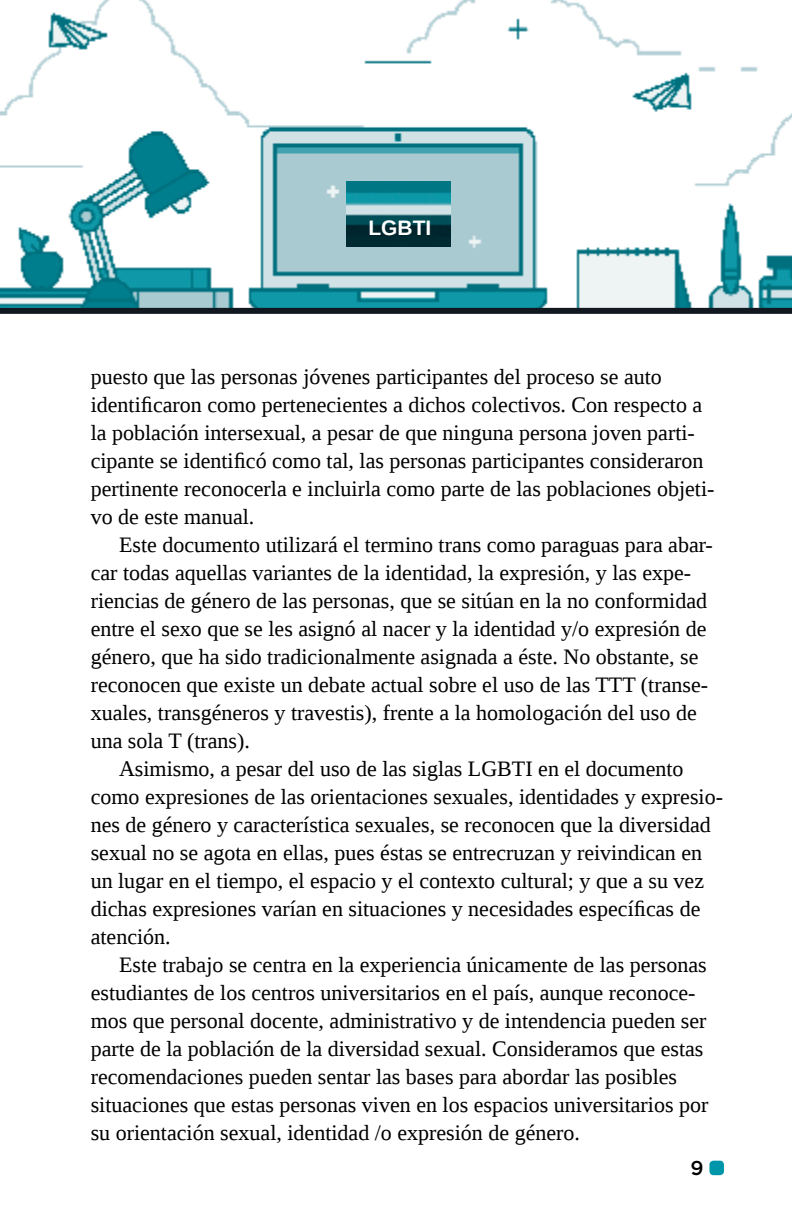
<style>
.page{position:relative;width:792px;height:1224px;background:#fff}
.page>*{position:absolute;margin:0;border:0;box-sizing:border-box;transform-origin:0 0}
.t1{font:22px/28px "Liberation Serif";color:#000}
.t2{font:700 21px "Liberation Sans";color:#fff}
.t3{font:500 20px "Gotham";color:#000}
</style>
<div class="page">
<img style="left:0;top:0;width:792px;height:308px">
<div style="left:709px;top:1161px;width:15px;height:14px;background:#0096a9;border-radius:4px"></div>
<div style="left:0;top:308px;width:792px;height:6px;background:#111820"></div>
<img style="left:347px;top:181px;width:104px;height:66px">
<p class="t2" style="left:368px;top:214px;width:64px">LGBTI</p>
<p class="t1" style="left:91px;top:362px;width:625px">puesto que las personas jóvenes participantes del proceso se auto identificaron como pertenecientes a dichos colectivos. Con respecto a la población intersexual, a pesar de que ninguna persona joven parti&shy;cipante se identificó como tal, las personas participantes consideraron pertinente reconocerla e incluirla como parte de las poblaciones objeti&shy;vo de este manual.</p>
<p class="t1" style="left:91px;top:530px;width:624px;text-indent:28px">Este documento utilizará el termino trans como paraguas para abar&shy;car todas aquellas variantes de la identidad, la expresión, y las expe&shy;riencias de género de las personas, que se sitúan en la no conformidad entre el sexo que se les asignó al nacer y la identidad y/o expresión de género, que ha sido tradicionalmente asignada a éste. No obstante, se reconocen que existe un debate actual sobre el uso de las TTT (transe&shy;xuales, transgéneros y travestis), frente a la homologación del uso de una sola T (trans).</p>
<p class="t1" style="left:91px;top:754px;width:634px;text-indent:28px">Asimismo, a pesar del uso de las siglas LGBTI en el documento como expresiones de las orientaciones sexuales, identidades y expresio&shy;nes de género y característica sexuales, se reconocen que la diversidad sexual no se agota en ellas, pues éstas se entrecruzan y reivindican en un lugar en el tiempo, el espacio y el contexto cultural; y que a su vez dichas expresiones varían en situaciones y necesidades específicas de atención.</p>
<p class="t1" style="left:91px;top:950px;width:619px;text-indent:28px">Este trabajo se centra en la experiencia únicamente de las personas estudiantes de los centros universitarios en el país, aunque reconoce&shy;mos que personal docente, administrativo y de intendencia pueden ser parte de la población de la diversidad sexual. Consideramos que estas recomendaciones pueden sentar las bases para abordar las posibles situaciones que estas personas viven en los espacios universitarios por su orientación sexual, identidad /o expresión de género.</p>
<p class="t3" style="left:690px;top:1155px;width:15px">9</p>
</div>
